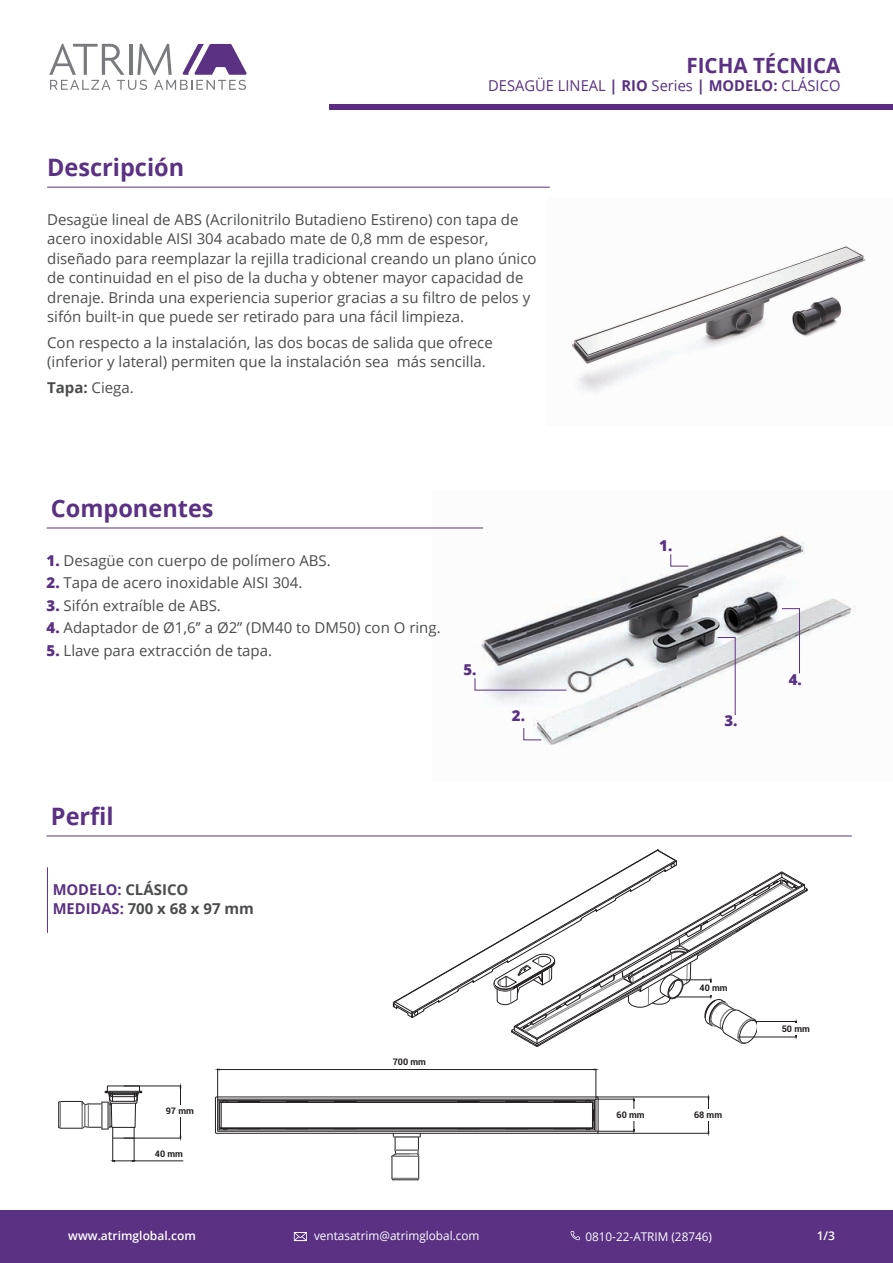
<style>
.page{position:relative;width:893px;height:1263px;background:#fff}
.page>*{position:absolute;margin:0;border:0;box-sizing:border-box;transform-origin:0 0}
.t1{font:700 24px "Open Sans";color:#5a3183}
.t2{font:700 21px "Open Sans";color:#5a3183}
.t3{font:15px/19.5px "Open Sans";color:#4b4c4d}
.t4{font:15px "Open Sans";color:#5a3183}
.t5{font:700 15px/19.5px "Open Sans";color:#4b4c4d}
.t6{font:800 15px "Open Sans";color:#5a3183}
.t7{font:12px "Open Sans";color:#fff}
.t8{font:600 12px "Open Sans";color:#fff}
.t9{font:700 9px "Roboto";color:#231f20}
.s1{font-weight:700}
.s2{font-weight:800;color:#5a3183}
.s3{color:#5a3183}
</style>
<div class="page">
<img style="left:571px;top:245px;width:295px;height:148px">
<img style="left:432px;top:527px;width:422px;height:218px">
<svg style="left:670px;top:554px;width:19px;height:13px"></svg>
<svg style="left:523px;top:727px;width:19px;height:13px"></svg>
<svg style="left:474px;top:678px;width:93px;height:13px"></svg>
<svg style="left:717px;top:637px;width:19px;height:79px"></svg>
<svg style="left:781px;top:608px;width:19px;height:66px"></svg>
<hr style="left:47px;top:187px;width:503px;height:1px;background:#5a3183">
<hr style="left:47px;top:867px;width:1px;height:66px;background:#5a3183">
<hr style="left:47px;top:528px;width:436px;height:1px;background:#5a3183">
<hr style="left:47px;top:836px;width:805px;height:1px;background:#5a3183">
<div style="left:0;top:1211px;width:893px;height:52px;background:#5a3183"></div>
<svg style="left:49px;top:44px;width:198px;height:46px"></svg>
<div style="left:329px;top:105px;width:564px;height:5px;background:#5b2c82"></div>
<svg style="left:392px;top:849px;width:416px;height:198px"></svg>
<svg style="left:215px;top:1069px;width:384px;height:112px"></svg>
<hr style="left:596px;top:1099px;width:38px;height:1px;background:#231f20">
<hr style="left:596px;top:1131px;width:38px;height:1px;background:#231f20">
<svg style="left:633px;top:1099px;width:2px;height:10px"></svg>
<svg style="left:633px;top:1121px;width:2px;height:10px"></svg>
<hr style="left:598px;top:1096px;width:111px;height:1px;background:#231f20">
<hr style="left:598px;top:1133px;width:111px;height:1px;background:#231f20">
<svg style="left:708px;top:1097px;width:1px;height:12px"></svg>
<svg style="left:708px;top:1121px;width:1px;height:12px"></svg>
<hr style="left:134px;top:1160px;width:49px;height:1px;background:#231f20">
<svg style="left:58px;top:1090px;width:84px;height:71px"></svg>
<hr style="left:124px;top:1138px;width:57px;height:1px;background:#231f20">
<hr style="left:124px;top:1085px;width:57px;height:1px;background:#231f20">
<svg style="left:180px;top:1117px;width:1px;height:21px"></svg>
<svg style="left:180px;top:1086px;width:1px;height:19px"></svg>
<div style="left:139px;top:1148px;width:62px;height:12px;background:#fff"></div>
<div style="left:693px;top:983px;width:71px;height:11px;background:#fff"></div>
<div style="left:757px;top:1023px;width:72px;height:12px;background:#fff"></div>
<svg style="left:294px;top:1232px;width:13px;height:9px"></svg>
<svg style="left:570px;top:1231px;width:10px;height:9px"></svg>
<h2 class="t2" style="left:686px;top:51px;width:155px">FICHA TÉCNICA</h2>
<p class="t4" style="left:488px;top:75px;width:354px">DESAGÜE LINEAL <span class="s1">| RIO</span> Series <span class="s1">| MODELO:</span> CLÁSICO</p>
<h1 class="t1" style="left:47px;top:151px;width:139px">Descripción</h1>
<p class="t3" style="left:47px;top:209px;width:491px">Desagüe lineal de ABS (Acrilonitrilo Butadieno Estireno) con tapa de acero inoxidable AISI 304 acabado mate de 0,8 mm de espesor, diseñado para reemplazar la rejilla tradicional creando un plano único de continuidad en el piso de la ducha y obtener mayor capacidad de drenaje. Brinda una experiencia superior gracias a su filtro de pelos y sifón built-in que puede ser retirado para una fácil limpieza.</p>
<p class="t3" style="left:47px;top:332px;width:447px">Con respecto a la instalación, las dos bocas de salida que ofrece (inferior y lateral) permiten que la instalación sea más sencilla.</p>
<p class="t3" style="left:47px;top:377px;width:88px"><span class="s1">Tapa:</span> Ciega.</p>
<h1 class="t1" style="left:51px;top:491px;width:164px">Componentes</h1>
<p class="t3" style="left:47px;top:550px;width:286px"><span class="s2">1.</span> Desagüe con cuerpo de polímero ABS.</p>
<p class="t3" style="left:47px;top:573px;width:257px"><span class="s2">2.</span> Tapa de acero inoxidable AISI 304.</p>
<p class="t3" style="left:47px;top:595px;width:176px"><span class="s2">3.</span> Sifón extraíble de ABS.</p>
<p class="t3" style="left:47px;top:618px;width:396px"><span class="s2">4.</span> Adaptador de Ø1,6’’ a Ø2’’ (DM40 to DM50) con O ring.</p>
<p class="t3" style="left:47px;top:640px;width:227px"><span class="s2">5.</span> Llave para extracción de tapa.</p>
<p class="t6" style="left:463px;top:658px;width:15px">5.</p>
<h1 class="t1" style="left:51px;top:799px;width:64px">Perfil</h1>
<p class="t5" style="left:53px;top:879px;width:203px"><span class="s3">MODELO:</span> CLÁSICO<br><span class="s3">MEDIDAS:</span> 700 x 68 x 97 mm</p>
<p class="t6" style="left:512px;top:704px;width:15px">2.</p>
<p class="t9" style="left:166px;top:1104px;width:30px">97 mm</p>
<p class="t9" style="left:155px;top:1147px;width:30px">40 mm</p>
<p class="t9" style="left:393px;top:1056px;width:35px">700 mm</p>
<p class="t6" style="left:659px;top:534px;width:15px">1.</p>
<p class="t6" style="left:724px;top:710px;width:15px">3.</p>
<p class="t9" style="left:700px;top:982px;width:30px">40 mm</p>
<p class="t9" style="left:616px;top:1108px;width:30px">60 mm</p>
<p class="t9" style="left:694px;top:1108px;width:30px">68 mm</p>
<p class="t8" style="left:68px;top:1227px;width:129px">www.atrimglobal.com</p>
<p class="t7" style="left:314px;top:1227px;width:167px">ventasatrim@atrimglobal.com</p>
<p class="t7" style="left:585px;top:1228px;width:128px">0810-22-ATRIM (28746)</p>
<p class="t6" style="left:789px;top:668px;width:15px">4.</p>
<p class="t9" style="left:782px;top:1022px;width:30px">50 mm</p>
<p class="t8" style="left:817px;top:1227px;width:20px">1/3</p>
</div>
